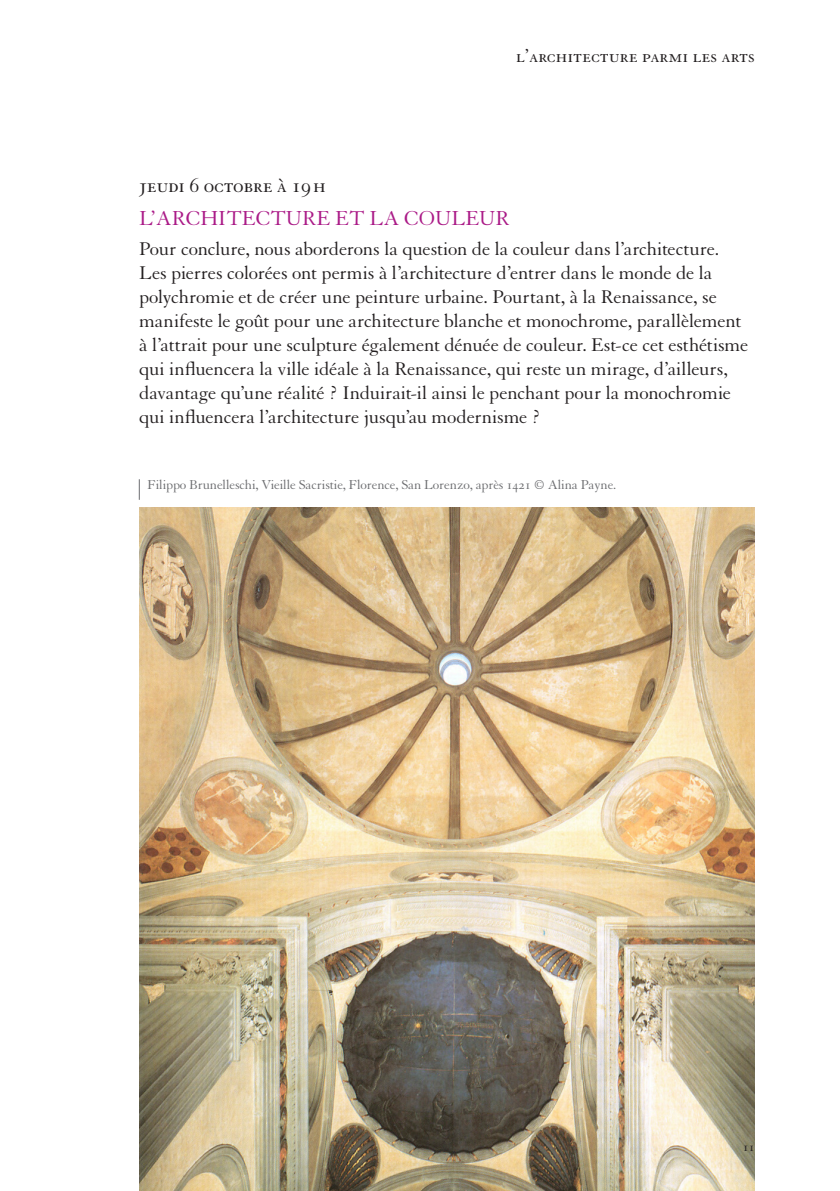
<style>
.page{position:relative;width:840px;height:1191px;background:#fff}
.page>*{position:absolute;margin:0;border:0;box-sizing:border-box;transform-origin:0 0}
.t1{font:22px "Granjon LT Std";color:#aa1a87}
.t2{font:22px "Granjon LT Std";letter-spacing:-.01em;color:#231f20}
.t3{font:20px/24px "Granjon LT Std";color:#231f20}
.t4{font:14px "Granjon LT Std";letter-spacing:-.01em;color:#6c6d70}
.t5{font:13.4px "Granjon LT Std";color:#231f20}
</style>
<div class="page">
<img style="left:139px;top:507px;width:615px;height:684px">
<svg style="left:139px;top:479px;width:1px;height:21px"></svg>
<p class="t3" style="left:516px;top:44px;width:240px">l’architecture parmi les arts</p>
<p class="t2" style="left:139px;top:173px;width:188px">jeudi 6 octobre à 19h</p>
<p class="t1" style="left:139px;top:207px;width:372px">L’ARCHITECTURE ET LA COULEUR</p>
<p class="t3" style="left:139px;top:237px;width:610px">Pour conclure, nous aborderons la question de la couleur dans l’architecture.<br>Les pierres colorées ont permis à l’architecture d’entrer dans le monde de la polychromie et de créer une peinture urbaine. Pourtant, à la Renaissance, se manifeste le goût pour une architecture blanche et monochrome, parallèlement à l’attrait pour une sculpture également dénuée de couleur. Est-ce cet esthétisme qui influencera la ville idéale à la Renaissance, qui reste un mirage, d’ailleurs, davantage qu’une réalité ? Induirait-il ainsi le penchant pour la monochromie qui influencera l’architecture jusqu’au modernisme ?</p>
<p class="t4" style="left:147px;top:477px;width:470px">Filippo Brunelleschi, Vieille Sacristie, Florence, San Lorenzo, après 1421 © Alina Payne.</p>
<p class="t5" style="left:742px;top:1140px;width:13px">11</p>
</div>
